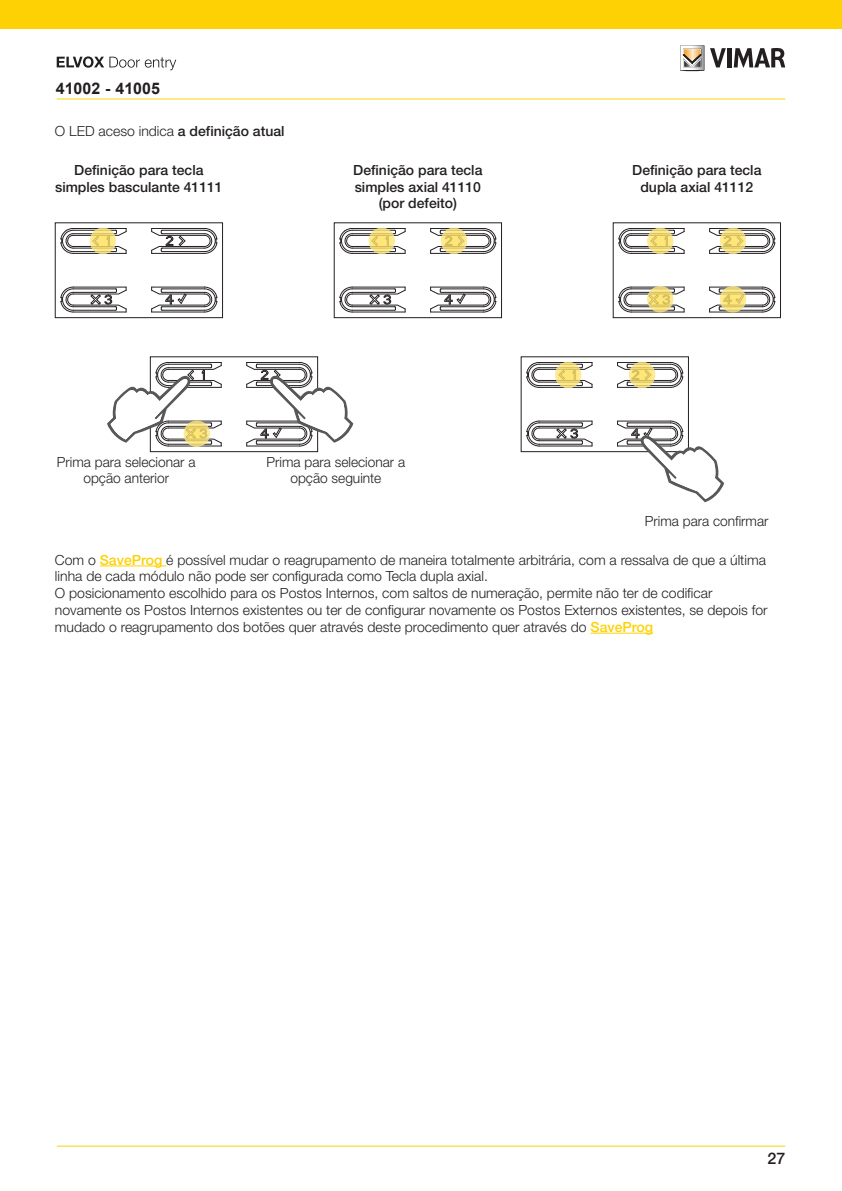
<style>
.page{position:relative;width:842px;height:1191px;background:#fff}
.page>*{position:absolute;margin:0;border:0;box-sizing:border-box;transform-origin:0 0}
.t1{font:700 16px "Arial";color:#231f20}
.t2{font:500 16px "Helvetica Neue LT Std";color:#231f20}
.t3{font:300 14px/16.8px "Helvetica Neue LT Std";color:#231f20;text-align:center}
.t4{font:500 14px/16.8px "Helvetica Neue LT Std";color:#231f20;text-align:center}
.s1{font-weight:500}
.s2{font-weight:500;color:#fed105}
</style>
<div class="page">
<hr style="left:57px;top:1145px;width:728px;height:1px;background:#fed105">
<div style="left:0;top:0;width:842px;height:28px;background:#fed105"></div>
<hr style="left:57px;top:98px;width:728px;height:1px;background:#fed105">
<svg style="left:680px;top:45px;width:24px;height:27px"></svg>
<svg style="left:710px;top:48px;width:16px;height:19px"></svg>
<hr style="left:727px;top:48px;width:4px;height:19px;background:#231f20">
<svg style="left:734px;top:48px;width:51px;height:19px"></svg>
<svg style="left:57px;top:56px;width:119px;height:14px"></svg>
<hr style="left:100px;top:565px;width:66px;height:1px;background:#fed105">
<hr style="left:591px;top:633px;width:62px;height:1px;background:#fed105">
<div style="left:150px;top:356px;width:168px;height:96px;border:1px solid #231f20"></div>
<hr style="left:168px;top:446px;width:53px;height:1px;background:#231f20">
<hr style="left:247px;top:446px;width:53px;height:1px;background:#231f20">
<div style="left:521px;top:356px;width:168px;height:96px;border:1px solid #231f20"></div>
<svg style="left:527px;top:362px;width:66px;height:26px"></svg>
<hr style="left:539px;top:362px;width:53px;height:1px;background:#231f20">
<svg style="left:617px;top:362px;width:66px;height:26px"></svg>
<hr style="left:617px;top:362px;width:53px;height:1px;background:#231f20">
<hr style="left:539px;top:446px;width:53px;height:1px;background:#231f20">
<svg style="left:527px;top:420px;width:66px;height:26px"></svg>
<hr style="left:539px;top:421px;width:53px;height:1px;background:#231f20">
<div style="left:182px;top:418px;width:30px;height:30px;background:#fff;opacity:.8"></div>
<div style="left:628px;top:359px;width:30px;height:30px;background:#fff;opacity:.8"></div>
<div style="left:554px;top:359px;width:30px;height:30px;background:#fff;opacity:.8"></div>
<svg style="left:107px;top:362px;width:115px;height:84px"></svg>
<svg style="left:246px;top:362px;width:107px;height:84px"></svg>
<div style="left:55px;top:222px;width:168px;height:96px;border:1px solid #231f20"></div>
<svg style="left:61px;top:228px;width:66px;height:26px"></svg>
<hr style="left:73px;top:228px;width:53px;height:1px;background:#231f20">
<svg style="left:151px;top:228px;width:66px;height:26px"></svg>
<hr style="left:152px;top:228px;width:53px;height:1px;background:#231f20">
<hr style="left:73px;top:312px;width:53px;height:1px;background:#231f20">
<svg style="left:61px;top:287px;width:66px;height:25px"></svg>
<hr style="left:73px;top:287px;width:53px;height:1px;background:#231f20">
<hr style="left:152px;top:312px;width:53px;height:1px;background:#231f20">
<svg style="left:151px;top:287px;width:66px;height:25px"></svg>
<hr style="left:152px;top:287px;width:53px;height:1px;background:#231f20">
<div style="left:88px;top:225px;width:30px;height:30px;background:#fff;opacity:.8"></div>
<div style="left:334px;top:222px;width:168px;height:96px;border:1px solid #231f20"></div>
<svg style="left:340px;top:228px;width:66px;height:26px"></svg>
<hr style="left:352px;top:228px;width:53px;height:1px;background:#231f20">
<svg style="left:430px;top:228px;width:66px;height:26px"></svg>
<hr style="left:431px;top:228px;width:53px;height:1px;background:#231f20">
<hr style="left:352px;top:312px;width:53px;height:1px;background:#231f20">
<svg style="left:340px;top:287px;width:66px;height:25px"></svg>
<hr style="left:352px;top:287px;width:53px;height:1px;background:#231f20">
<hr style="left:431px;top:312px;width:53px;height:1px;background:#231f20">
<svg style="left:430px;top:287px;width:66px;height:25px"></svg>
<hr style="left:431px;top:287px;width:53px;height:1px;background:#231f20">
<div style="left:439px;top:225px;width:30px;height:30px;background:#fff;opacity:.8"></div>
<div style="left:613px;top:222px;width:168px;height:96px;border:1px solid #231f20"></div>
<svg style="left:619px;top:228px;width:66px;height:26px"></svg>
<hr style="left:631px;top:228px;width:53px;height:1px;background:#231f20">
<svg style="left:709px;top:228px;width:66px;height:26px"></svg>
<hr style="left:710px;top:228px;width:52px;height:1px;background:#231f20">
<hr style="left:631px;top:312px;width:53px;height:1px;background:#231f20">
<svg style="left:619px;top:287px;width:66px;height:25px"></svg>
<hr style="left:631px;top:287px;width:53px;height:1px;background:#231f20">
<hr style="left:710px;top:312px;width:52px;height:1px;background:#231f20">
<svg style="left:709px;top:287px;width:66px;height:25px"></svg>
<hr style="left:710px;top:287px;width:52px;height:1px;background:#231f20">
<div style="left:718px;top:225px;width:30px;height:30px;background:#fff;opacity:.8"></div>
<div style="left:646px;top:225px;width:30px;height:30px;background:#fff;opacity:.8"></div>
<svg style="left:617px;top:420px;width:107px;height:82px"></svg>
<div style="left:367px;top:225px;width:30px;height:30px;background:#fff;opacity:.8"></div>
<div style="left:718px;top:284px;width:30px;height:30px;background:#fff;opacity:.8"></div>
<div style="left:646px;top:284px;width:30px;height:30px;background:#fff;opacity:.8"></div>
<p class="t1" style="left:56px;top:77px;width:106px">41002 - 41005</p>
<p class="t3" style="left:55px;top:123px;width:231px">O LED aceso indica <span class="s1">a definição atual</span></p>
<p class="t4" style="left:55px;top:161px;width:169px">Definição para tecla simples basculante 41111</p>
<p class="t4" style="left:353px;top:161px;width:131px">Definição para tecla simples axial 41110 (por defeito)</p>
<p class="t4" style="left:632px;top:161px;width:131px">Definição para tecla dupla axial 41112</p>
<p class="t3" style="left:57px;top:453px;width:140px">Prima para selecionar a opção anterior</p>
<p class="t3" style="left:267px;top:453px;width:140px">Prima para selecionar a opção seguinte</p>
<p class="t3" style="left:645px;top:512px;width:125px">Prima para confirmar</p>
<p class="t3" style="left:55px;top:551px;width:714px;text-align:left">Com o <span class="s2">SaveProg</span> é possível mudar o reagrupamento de maneira totalmente arbitrária, com a ressalva de que a última linha de cada módulo não pode ser configurada como Tecla dupla axial.<br>O posicionamento escolhido para os Postos Internos, com saltos de numeração, permite não ter de codificar novamente os Postos Internos existentes ou ter de configurar novamente os Postos Externos existentes, se depois for mudado o reagrupamento dos botões quer através deste procedimento quer através do <span class="s2">SaveProg</span></p>
<p class="t2" style="left:767px;top:1148px;width:19px">27</p>
</div>
